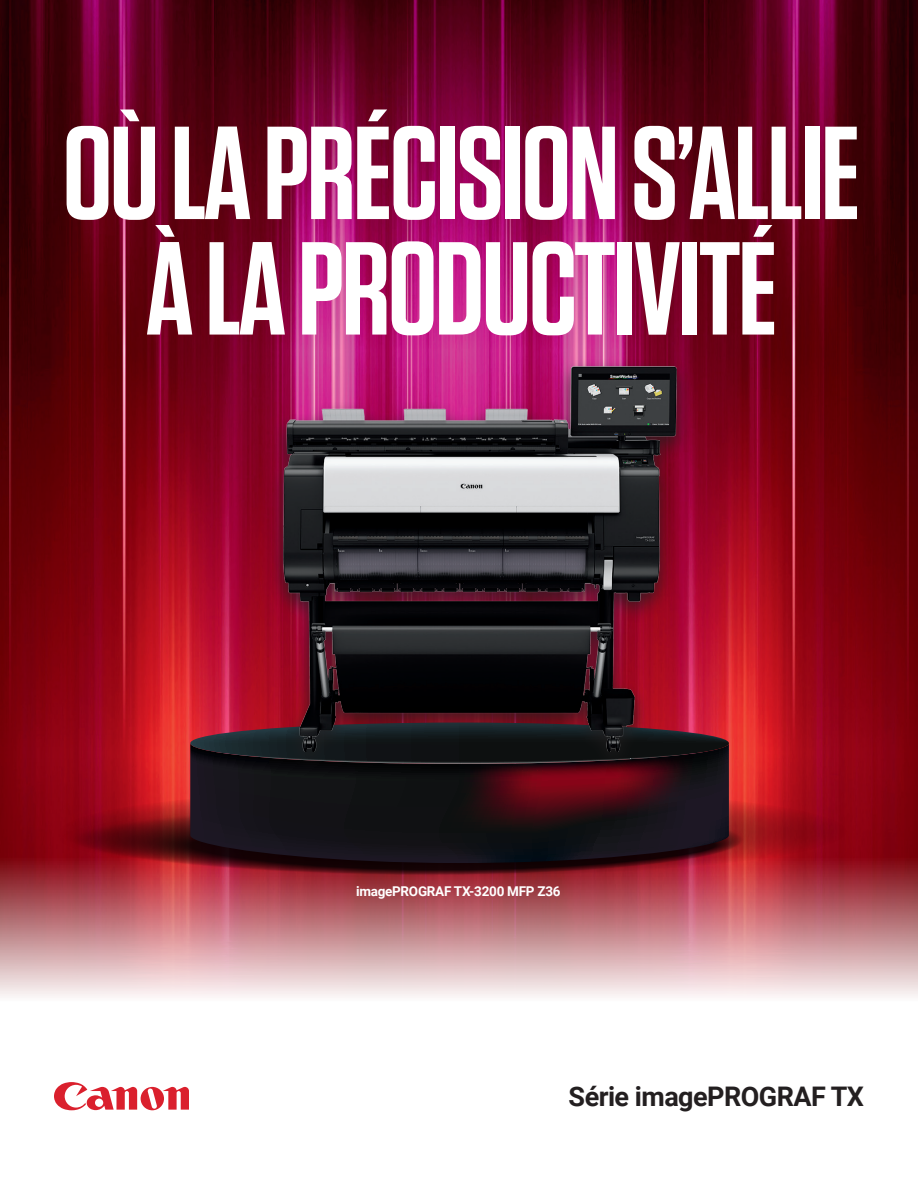
<style>
.page{position:relative;width:918px;height:1188px;background:#fff}
.page>*{position:absolute;margin:0;border:0;box-sizing:border-box;transform-origin:0 0}
.t1{font:600 132px/115.5px "Tungsten";letter-spacing:-.02em;color:#fff;text-align:center}
.t2{font:700 27px "Roboto";letter-spacing:-.02em;color:#231f20}
.t3{font:700 13.5px "Roboto";letter-spacing:-.02em;color:#fff}
</style>
<div class="page">
<img style="left:0;top:0;width:918px;height:846px">
<svg style="left:0;top:846px;width:918px;height:150px;background:#c9848a"></svg>
<svg style="left:59px;top:787px;width:789px;height:89px;background:#a1121b"></svg>
<svg style="left:54px;top:1082px;width:135px;height:28px"></svg>
<svg style="left:81px;top:808px;width:659px;height:66px;background:#751119"></svg>
<svg style="left:190px;top:764px;width:539px;height:99px;background:#201017"></svg>
<svg style="left:190px;top:723px;width:539px;height:41px;background:#491e28"></svg>
<div style="left:268px;top:359px;width:424px;height:415px;background:#231f20;opacity:.75"></div>
<img style="left:283px;top:367px;width:394px;height:384px">
<p class="t1" style="left:63px;top:118px;width:799px">OÙ LA PRÉCISION S’ALLIE<br>À LA PRODUCTIVITÉ</p>
<p class="t3" style="left:356px;top:881px;width:206px">imagePROGRAF TX-3200 MFP Z36</p>
<p class="t2" style="left:569px;top:1078px;width:297px">Série imagePROGRAF TX</p>
</div>
